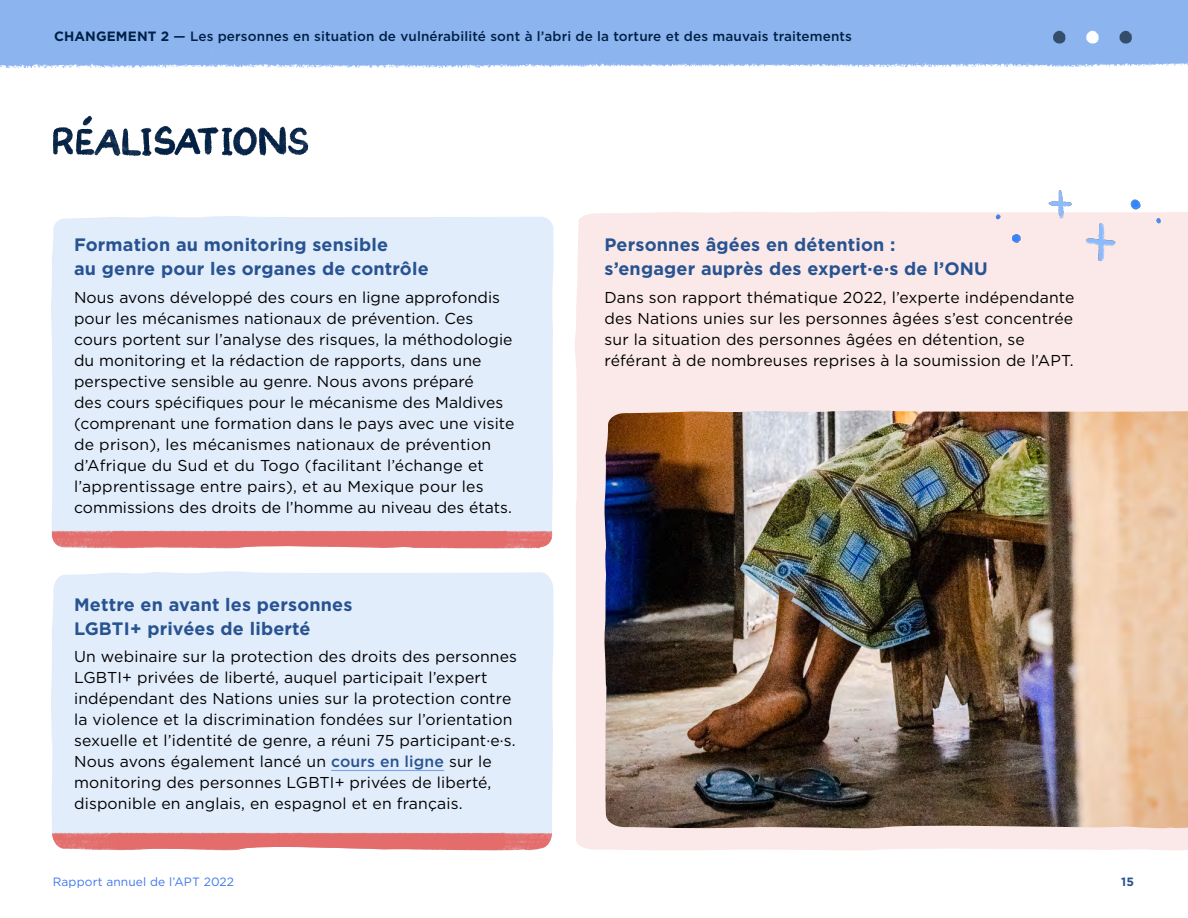
<style>
.page{position:relative;width:1188px;height:918px;background:#fff}
.page>*{position:absolute;margin:0;border:0;box-sizing:border-box;transform-origin:0 0}
.t1{font:700 18px/24px "Gotham";letter-spacing:.01em;color:#285391}
.t2{font:15.75px/21px "Gotham";letter-spacing:.01em;color:#000}
.t3{font:500 13.5px "Gotham";letter-spacing:.01em;color:#002045}
.t4{font:12px "Gotham";letter-spacing:.01em;color:#3f77ed}
.t5{font:700 12px "Gotham";color:#285391}
.s1{font-weight:700}
.s2{font-weight:500;color:#285391}
</style>
<div class="page">
<div style="left:51px;top:216px;width:503px;height:333px;background:#e2edfb"></div>
<img style="left:52px;top:530px;width:58px;height:18px">
<img style="left:110px;top:530px;width:442px;height:18px">
<div style="left:51px;top:571px;width:503px;height:280px;background:#e2edfb"></div>
<img style="left:52px;top:832px;width:56px;height:18px">
<img style="left:108px;top:832px;width:444px;height:18px">
<div style="left:575px;top:211px;width:613px;height:640px;background:#fbe9e9"></div>
<div style="left:1px;top:0;width:1187px;height:68px;background:#8cb5f0"></div>
<svg style="left:1119px;top:31px;width:14px;height:14px"></svg>
<svg style="left:1086px;top:31px;width:14px;height:14px"></svg>
<svg style="left:1053px;top:31px;width:13px;height:14px"></svg>
<hr style="left:331px;top:770px;width:113px;height:1px;background:#74a5ed">
<img style="left:604px;top:411px;width:584px;height:418px">
<img style="left:972px;top:190px;width:216px;height:93px">
<img style="left:53px;top:115px;width:256px;height:41px">
<p class="t3" style="left:54px;top:28px;width:800px"><span class="s1">CHANGEMENT 2</span> — Les personnes en situation de vulnérabilité sont à l’abri de la torture et des mauvais traitements</p>
<p class="t1" style="left:74px;top:233px;width:356px">Formation au monitoring sensible<br>au genre pour les organes de contrôle</p>
<p class="t2" style="left:74px;top:287px;width:442px">Nous avons développé des cours en ligne approfondis pour les mécanismes nationaux de prévention. Ces cours portent sur l’analyse des risques, la méthodologie du monitoring et la rédaction de rapports, dans une perspective sensible au genre. Nous avons préparé<br>des cours spécifiques pour le mécanisme des Maldives (comprenant une formation dans le pays avec une visite de prison), les mécanismes nationaux de prévention d’Afrique du Sud et du Togo (facilitant l’échange et l’apprentissage entre pairs), et au Mexique pour les commissions des droits de l’homme au niveau des états.</p>
<p class="t1" style="left:74px;top:592px;width:280px">Mettre en avant les personnes<br>LGBTI+ privées de liberté</p>
<p class="t2" style="left:74px;top:646px;width:445px">Un webinaire sur la protection des droits des personnes LGBTI+ privées de liberté, auquel participait l’expert indépendant des Nations unies sur la protection contre la violence et la discrimination fondées sur l’orientation sexuelle et l’identité de genre, a réuni 75 participant·e·s.<br>Nous avons également lancé un <span class="s2">cours en ligne</span> sur le monitoring des personnes LGBTI+ privées de liberté, disponible en anglais, en espagnol et en français.</p>
<p class="t1" style="left:604px;top:233px;width:385px">Personnes âgées en détention : s’engager auprès des expert·e·s de l’ONU</p>
<p class="t2" style="left:604px;top:287px;width:471px">Dans son rapport thématique 2022, l’experte indépendante des Nations unies sur les personnes âgées s’est concentrée sur la situation des personnes âgées en détention, se référant à de nombreuses reprises à la soumission de l’APT.</p>
<p class="t4" style="left:53px;top:874px;width:183px">Rapport annuel de l’APT 2022</p>
<p class="t5" style="left:1121px;top:873px;width:14px">15</p>
</div>
